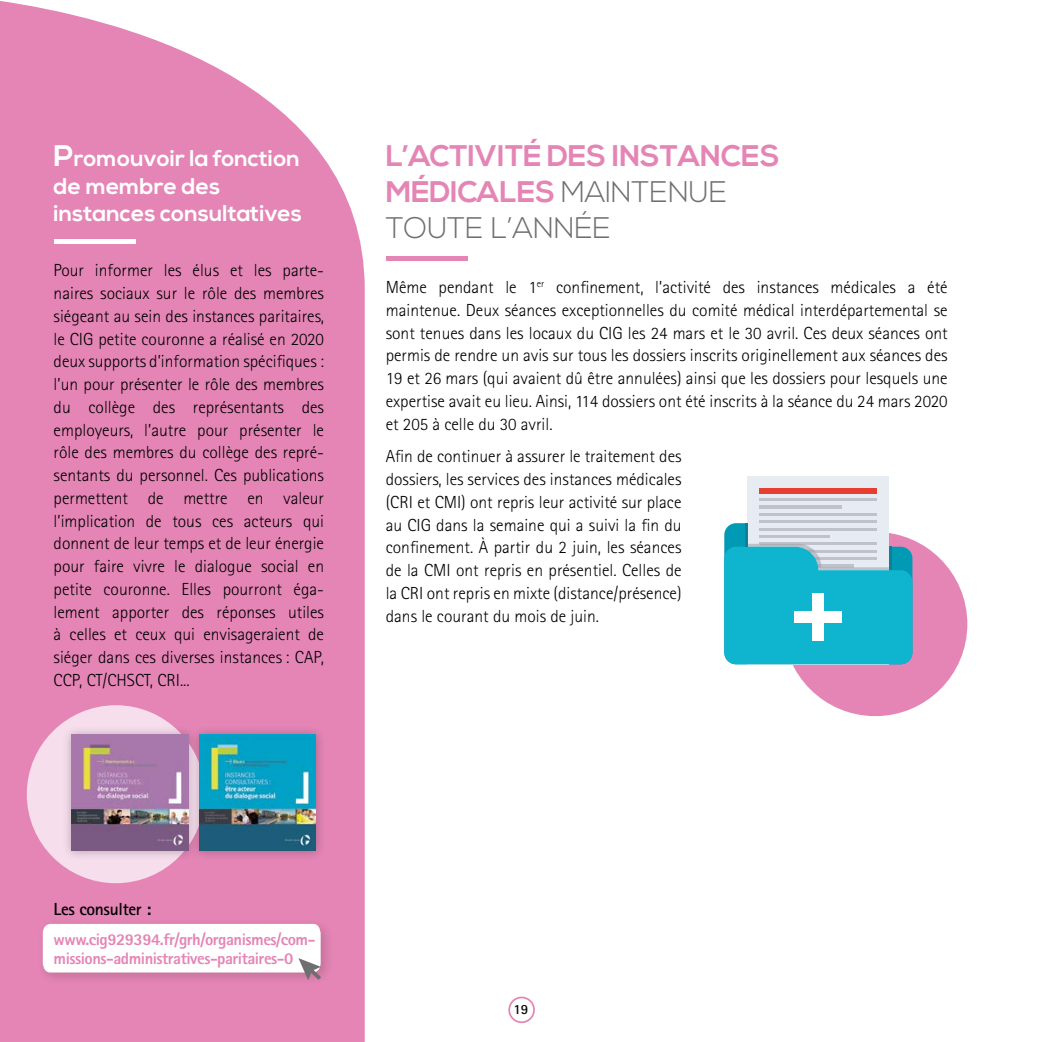
<style>
.page{position:relative;width:1042px;height:1042px;background:#fff}
.page>*{position:absolute;margin:0;border:0;box-sizing:border-box;transform-origin:0 0}
.t1{font:700 29.75px/35.7px "Nexa";letter-spacing:-.01em;color:#e485b5}
.t2{font:700 22.75px/27.3px "Nexa";color:#fff}
.t3{font:300 17.5px/22.8px "Rotis Sans Serif";color:#000;text-align:justify}
.t4{font:700 17.5px "Rotis Sans Serif";letter-spacing:-.02em;color:#000}
.t5{font:800 16.62px/19.9px "Rotis Sans Serif";letter-spacing:-.03em;color:#e485b5}
.t6{font:700 14px "Rotis Sans Serif";color:#000}
.s1{font-size:29.75px}
.s2{font-weight:300;color:#706f6f}
</style>
<div class="page">
<svg style="left:0;top:1px;width:365px;height:1041px;background:#e68eba"></svg>
<div style="left:508px;top:996px;width:27px;height:27px;border:2px solid #e485b5;border-radius:50%"></div>
<hr style="left:386px;top:256px;width:82px;height:4px;background:#e485b5">
<div style="left:783px;top:532px;width:184px;height:184px;background:#e485b5;border-radius:50%"></div>
<div style="left:748px;top:476px;width:141px;height:188px;background:#e7ebf2"></div>
<hr style="left:759px;top:520px;width:118px;height:3px;background:#c0c2cb">
<hr style="left:759px;top:513px;width:118px;height:3px;background:#c0c2cb">
<hr style="left:759px;top:505px;width:83px;height:4px;background:#c0c2cb">
<hr style="left:759px;top:498px;width:118px;height:3px;background:#c0c2cb">
<div style="left:759px;top:488px;width:118px;height:6px;background:#e83e32"></div>
<svg style="left:724px;top:523px;width:188px;height:141px"></svg>
<div style="left:795px;top:611px;width:47px;height:12px;background:#fff"></div>
<div style="left:812px;top:594px;width:12px;height:47px;background:#fff"></div>
<hr style="left:889px;top:547px;width:3px;height:23px;background:#0f809a">
<hr style="left:745px;top:523px;width:3px;height:24px;background:#0f809a">
<div style="left:27px;top:705px;width:178px;height:178px;background:#f7deed;border-radius:50%"></div>
<div style="left:36px;top:917px;width:298px;height:68px;background:#e183b3"></div>
<div style="left:54px;top:239px;width:81px;height:5px;background:#fff"></div>
<svg style="left:43px;top:924px;width:278px;height:56px;background:#f7ebf1"></svg>
<div style="left:61px;top:724px;width:137px;height:137px;background:#000;opacity:.25"></div>
<img style="left:72px;top:734px;width:116px;height:117px">
<div style="left:189px;top:724px;width:137px;height:137px;background:#000;opacity:.25"></div>
<img style="left:199px;top:734px;width:117px;height:117px">
<h2 class="t2" style="left:54px;top:146px;width:250px"><span class="s1">P</span>romouvoir la fonction de membre des instances consultatives</h2>
<p class="t3" style="left:54px;top:259px;width:272px">Pour informer les élus et les parte&shy;naires sociaux sur le rôle des membres siégeant au sein des instances paritaires, le CIG petite couronne a réalisé en 2020 deux supports d’information spécifiques : l’un pour présenter le rôle des membres du collège des représentants des employeurs, l’autre pour présenter le rôle des membres du collège des repré&shy;sentants du personnel. Ces publications permettent de mettre en valeur l’implication de tous ces acteurs qui donnent de leur temps et de leur énergie pour faire vivre le dialogue social en petite couronne. Elles pourront éga&shy;lement apporter des réponses utiles à celles et ceux qui envisageraient de siéger dans ces diverses instances : CAP, CCP, CT/CHSCT, CRI...</p>
<h1 class="t1" style="left:386px;top:139px;width:395px">L’ACTIVITÉ DES INSTANCES<br>MÉDICALES <span class="s2">MAINTENUE<br>TOUTE L’ANNÉE</span></h1>
<p class="t3" style="left:386px;top:276px;width:563px">Même pendant le 1<sup>er</sup> confinement, l’activité des instances médicales a été maintenue. Deux séances exceptionnelles du comité médical interdépartemental se sont tenues dans les locaux du CIG les 24 mars et le 30 avril. Ces deux séances ont permis de rendre un avis sur tous les dossiers inscrits originellement aux séances des 19 et 26 mars (qui avaient dû être annulées) ainsi que les dossiers pour lesquels une expertise avait eu lieu. Ainsi, 114 dossiers ont été inscrits à la séance du 24 mars 2020 et 205 à celle du 30 avril.</p>
<p class="t3" style="left:386px;top:445px;width:297px">Afin de continuer à assurer le traitement des dossiers, les services des instances médicales (CRI et CMI) ont repris leur activité sur place au CIG dans la semaine qui a suivi la fin du confinement. À partir du 2 juin, les séances de la CMI ont repris en présentiel. Celles de la CRI ont repris en mixte (distance/présence) dans le courant du mois de juin.</p>
<p class="t4" style="left:54px;top:897px;width:99px">Les consulter :</p>
<p class="t5" style="left:54px;top:928px;width:263px">www.cig929394.fr/grh/organismes/com&shy;missions-administratives-paritaires-0</p>
<p class="t6" style="left:513px;top:1001px;width:17px">19</p>
</div>
